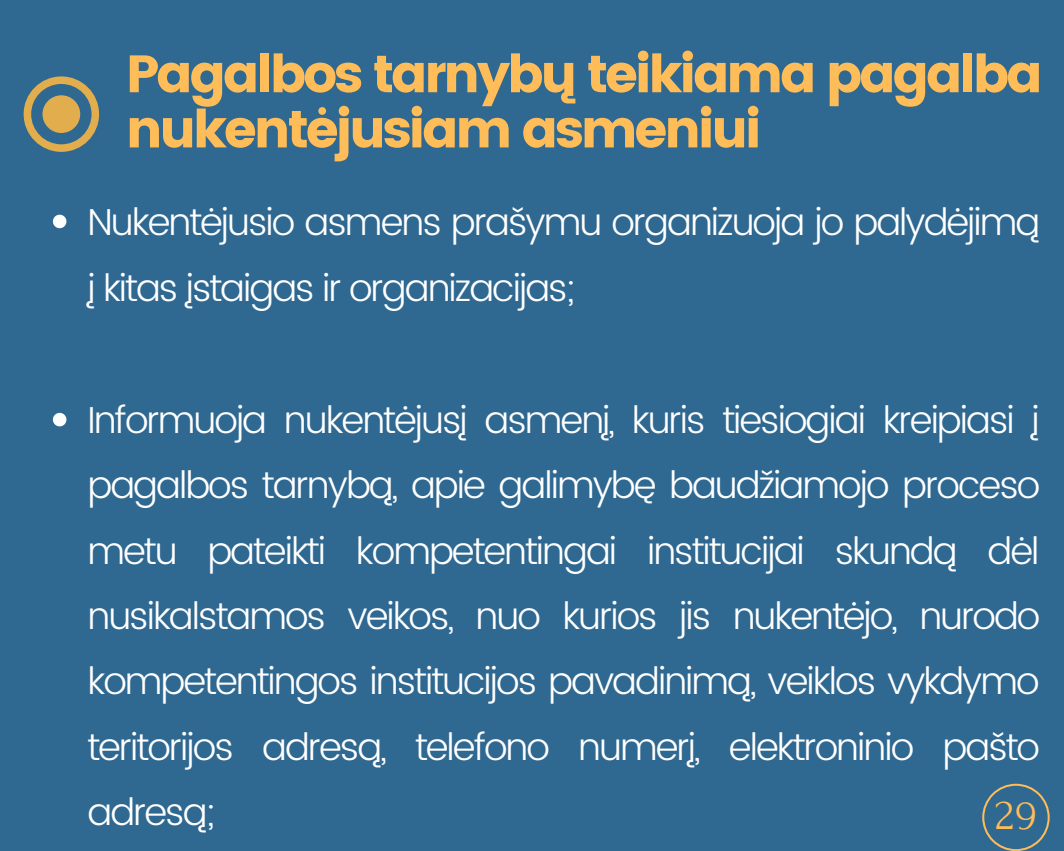
<style>
.page{position:relative;width:1064px;height:851px;background:#fff}
.page>*{position:absolute;margin:0;border:0;box-sizing:border-box;transform-origin:0 0}
.t1{font:52.5px/55.2px "Poppins";letter-spacing:-.065em;color:#ffbd59}
.t2{font:43.95px "Forum";color:#ffbd59}
.t3{font:300 37.5px/65.2px "Poppins";letter-spacing:-.05em;color:#fff}
</style>
<div class="page">
<div style="left:0;top:0;width:1063px;height:850px;background:#2f6890"></div>
<svg style="left:53px;top:215px;width:13px;height:13px"></svg>
<svg style="left:53px;top:413px;width:13px;height:13px"></svg>
<svg style="left:24px;top:76px;width:75px;height:76px"></svg>
<svg style="left:982px;top:783px;width:67px;height:67px"></svg>
<h1 class="t1" style="left:126px;top:46px;width:918px">Pagalbos tarnybų teikiama pagalba nukentėjusiam asmeniui</h1>
<p class="t3" style="left:87px;top:189px;width:954px;line-height:66.4px">Nukentėjusio asmens prašymu organizuoja jo palydėjimą į kitas įstaigas ir organizacijas;</p>
<p class="t3" style="left:87px;top:387px;width:954px;text-align:justify">Informuoja nukentėjusį asmenį, kuris tiesiogiai kreipiasi į pagalbos tarnybą, apie galimybę baudžiamojo proceso metu pateikti kompetentingai institucijai skundą dėl nusikalstamos veikos, nuo kurios jis nukentėjo, nurodo kompetentingos institucijos pavadinimą, veiklos vykdymo teritorijos adresą, telefono numerį, elektroninio pašto adresą;</p>
<p class="t2" style="left:994px;top:790px;width:43px">29</p>
</div>
